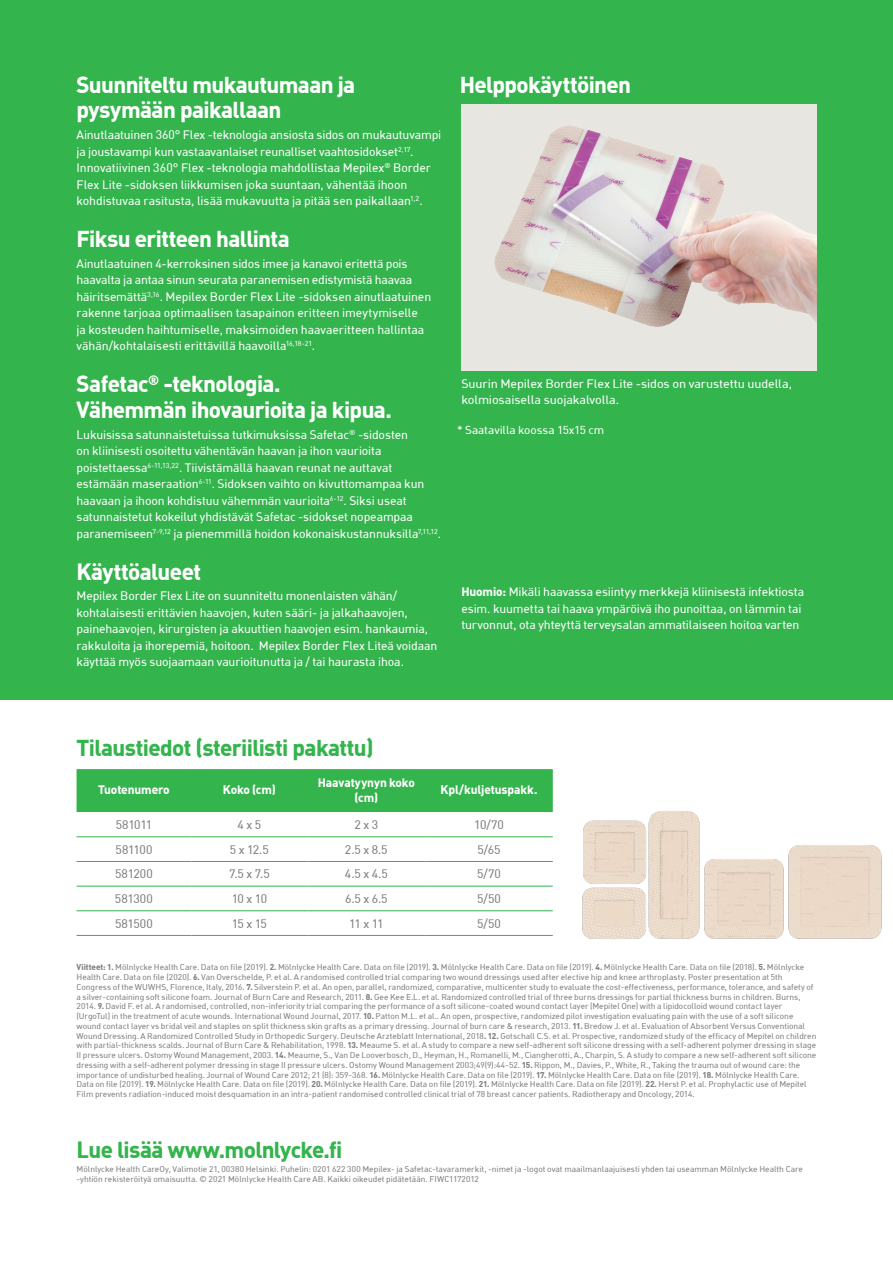
<style>
.page{position:relative;width:893px;height:1263px;background:#fff}
.page>*{position:absolute;margin:0;border:0;box-sizing:border-box;transform-origin:0 0}
.Main_Text_Heading_15{font:700 22.5px/25.5px "Molnlycke Din";letter-spacing:-.025em;color:#fff}
.Main_Text_Heading_15-2{font:700 22.5px "Molnlycke Din";letter-spacing:-.025em;color:#34b44d}
.Sign_off_References{font:700 22.5px "Molnlycke Din";letter-spacing:-.025em;color:#34b44d}
.Main_Text_8_11{font:12px/16.5px "Molnlycke Din";letter-spacing:-.01em;color:#fff}
.Table_Text_8_9_5{font:12px "Molnlycke Din";letter-spacing:-.025em;color:#808083}
.Table_Heading_8_9_5{font:700 12px/14.2px "Molnlycke Din";letter-spacing:-.01em;color:#fff;text-align:center}
.Note_7_5_9{font:11.25px "Molnlycke Din";letter-spacing:-.005em;color:#fff}
.Sign_off_References-2{font:8.25px/9.8px "Molnlycke Din";letter-spacing:-.005em;color:#808083}
.s1{font-weight:700}
</style>
<div class="page">
<div style="left:0;top:0;width:893px;height:699px;background:#34b44d"></div>
<div style="left:461px;top:104px;width:355px;height:267px;background:#e8e6e1"></div>
<img style="left:494px;top:125px;width:322px;height:202px">
<div style="left:77px;top:769px;width:476px;height:43px;background:#34b44d"></div>
<svg style="left:77px;top:837px;width:476px;height:75px"></svg>
<hr style="left:77px;top:836px;width:114px;height:1px;background:#34b44d">
<hr style="left:191px;top:836px;width:116px;height:1px;background:#34b44d">
<hr style="left:307px;top:836px;width:118px;height:1px;background:#34b44d">
<hr style="left:425px;top:836px;width:128px;height:1px;background:#34b44d">
<hr style="left:77px;top:861px;width:114px;height:1px;background:#34b44d">
<hr style="left:191px;top:861px;width:116px;height:1px;background:#34b44d">
<hr style="left:307px;top:861px;width:118px;height:1px;background:#34b44d">
<hr style="left:425px;top:861px;width:128px;height:1px;background:#34b44d">
<hr style="left:77px;top:886px;width:114px;height:1px;background:#34b44d">
<hr style="left:191px;top:886px;width:116px;height:1px;background:#34b44d">
<hr style="left:307px;top:886px;width:118px;height:1px;background:#34b44d">
<hr style="left:425px;top:886px;width:128px;height:1px;background:#34b44d">
<hr style="left:77px;top:910px;width:114px;height:1px;background:#34b44d">
<hr style="left:191px;top:910px;width:116px;height:1px;background:#34b44d">
<hr style="left:307px;top:910px;width:118px;height:1px;background:#34b44d">
<hr style="left:425px;top:910px;width:128px;height:1px;background:#34b44d">
<hr style="left:77px;top:935px;width:114px;height:1px;background:#34b44d">
<hr style="left:191px;top:935px;width:116px;height:1px;background:#34b44d">
<hr style="left:307px;top:935px;width:118px;height:1px;background:#34b44d">
<hr style="left:425px;top:935px;width:128px;height:1px;background:#34b44d">
<img style="left:582px;top:811px;width:300px;height:128px">
<p class="Main_Text_Heading_15" style="left:77px;top:71px;width:280px">Suunniteltu mukautumaan ja pysymään paikallaan</p>
<p class="Main_Text_8_11" style="left:77px;top:127px;width:366px">Ainutlaatuinen 360° Flex -teknologia ansiosta sidos on mukautuvampi ja joustavampi kun vastaavanlaiset reunalliset vaahtosidokset<sup>2,17</sup>.<br>Innovatiivinen 360° Flex -teknologia mahdollistaa Mepilex<sup>®</sup> Border Flex Lite -sidoksen liikkumisen joka suuntaan, vähentää ihoon kohdistuvaa rasitusta, lisää mukavuutta ja pitää sen paikallaan<sup>1,2</sup>.</p>
<p class="Main_Text_Heading_15" style="left:77px;top:226px;width:215px">Fiksu eritteen hallinta</p>
<p class="Main_Text_8_11" style="left:77px;top:255px;width:356px">Ainutlaatuinen 4-kerroksinen sidos imee ja kanavoi eritettä pois haavalta ja antaa sinun seurata paranemisen edistymistä haavaa häiritsemättä<sup>3,16</sup>. Mepilex Border Flex Lite -sidoksen ainutlaatuinen rakenne tarjoaa optimaalisen tasapainon eritteen imeytymiselle<br>ja kosteuden haihtumiselle, maksimoiden haavaeritteen hallintaa vähän/kohtalaisesti erittävillä haavoilla<sup>16,18-21</sup>.</p>
<p class="Main_Text_Heading_15" style="left:77px;top:371px;width:317px">Safetac<sup>®</sup> -teknologia.<br>Vähemmän ihovaurioita ja kipua.</p>
<p class="Main_Text_8_11" style="left:77px;top:426px;width:366px">Lukuisissa satunnaistetuissa tutkimuksissa Safetac<sup>®</sup> -sidosten<br>on kliinisesti osoitettu vähentävän haavan ja ihon vaurioita poistettaessa<sup>6-11,13,22</sup>. Tiivistämällä haavan reunat ne auttavat estämään maseraation<sup>6-11</sup>. Sidoksen vaihto on kivuttomampaa kun haavaan ja ihoon kohdistuu vähemmän vaurioita<sup>6-12</sup>. Siksi useat satunnaistetut kokeilut yhdistävät Safetac -sidokset nopeampaa paranemiseen<sup>7-9,12</sup> ja pienemmillä hoidon kokonaiskustannuksilla<sup>7,11,12</sup>.</p>
<p class="Main_Text_Heading_15" style="left:77px;top:558px;width:126px">Käyttöalueet</p>
<p class="Main_Text_8_11" style="left:77px;top:588px;width:362px">Mepilex Border Flex Lite on suunniteltu monenlaisten vähän/ kohtalaisesti erittävien haavojen, kuten sääri- ja jalkahaavojen, painehaavojen, kirurgisten ja akuuttien haavojen esim. hankaumia, rakkuloita ja ihorepemiä, hoitoon. Mepilex Border Flex Liteä voidaan käyttää myös suojaamaan vaurioitunutta ja / tai haurasta ihoa.</p>
<p class="Main_Text_Heading_15" style="left:460px;top:71px;width:173px">Helppokäyttöinen</p>
<p class="Main_Text_8_11" style="left:461px;top:375px;width:332px">Suurin Mepilex Border Flex Lite -sidos on varustettu uudella, kolmiosaisella suojakalvolla.</p>
<p class="Note_7_5_9" style="left:457px;top:423px;width:149px">* Saatavilla koossa 15x15 cm</p>
<p class="Main_Text_8_11" style="left:461px;top:583px;width:344px"><span class="s1">Huomio:</span> Mikäli haavassa esiintyy merkkejä kliinisestä infektiosta esim. kuumetta tai haava ympäröivä iho punoittaa, on lämmin tai turvonnut, ota yhteyttä terveysalan ammatilaiseen hoitoa varten</p>
<p class="Main_Text_Heading_15-2" style="left:77px;top:734px;width:299px">Tilaustiedot (steriilisti pakattu)</p>
<p class="Table_Heading_8_9_5" style="left:98px;top:783px;width:73px">Tuotenumero</p>
<p class="Table_Heading_8_9_5" style="left:223px;top:783px;width:54px">Koko (cm)</p>
<p class="Table_Heading_8_9_5" style="left:318px;top:775px;width:99px">Haavatyynyn koko (cm)</p>
<p class="Table_Heading_8_9_5" style="left:440px;top:783px;width:98px">Kpl/kuljetuspakk.</p>
<p class="Table_Text_8_9_5" style="left:116px;top:818px;width:38px">581011</p>
<p class="Table_Text_8_9_5" style="left:238px;top:818px;width:25px">4 x 5</p>
<p class="Table_Text_8_9_5" style="left:355px;top:818px;width:25px">2 x 3</p>
<p class="Table_Text_8_9_5" style="left:474px;top:818px;width:31px">10/70</p>
<p class="Table_Text_8_9_5" style="left:115px;top:842px;width:38px">581100</p>
<p class="Table_Text_8_9_5" style="left:230px;top:842px;width:40px">5 x 12.5</p>
<p class="Table_Text_8_9_5" style="left:345px;top:842px;width:44px">2.5 x 8.5</p>
<p class="Table_Text_8_9_5" style="left:477px;top:842px;width:25px">5/65</p>
<p class="Table_Text_8_9_5" style="left:115px;top:867px;width:39px">581200</p>
<p class="Table_Text_8_9_5" style="left:229px;top:867px;width:42px">7.5 x 7.5</p>
<p class="Table_Text_8_9_5" style="left:345px;top:867px;width:44px">4.5 x 4.5</p>
<p class="Table_Text_8_9_5" style="left:477px;top:867px;width:25px">5/70</p>
<p class="Table_Text_8_9_5" style="left:115px;top:892px;width:39px">581300</p>
<p class="Table_Text_8_9_5" style="left:232px;top:892px;width:37px">10 x 10</p>
<p class="Table_Text_8_9_5" style="left:345px;top:892px;width:44px">6.5 x 6.5</p>
<p class="Table_Text_8_9_5" style="left:477px;top:892px;width:25px">5/50</p>
<p class="Table_Text_8_9_5" style="left:115px;top:916px;width:39px">581500</p>
<p class="Table_Text_8_9_5" style="left:232px;top:916px;width:37px">15 x 15</p>
<p class="Table_Text_8_9_5" style="left:349px;top:916px;width:36px">11 x 11</p>
<p class="Table_Text_8_9_5" style="left:477px;top:916px;width:25px">5/50</p>
<p class="Sign_off_References-2" style="left:77px;top:962px;width:741px"><span class="s1">Viitteet: 1.</span> Mölnlycke Health Care. Data on file (2019). <span class="s1">2.</span> Mölnlycke Health Care. Data on file (2019). <span class="s1">3.</span> Mölnlycke Health Care. Data on file (2019). <span class="s1">4.</span> Mölnlycke Health Care. Data on file (2018). <span class="s1">5.</span> Mölnlycke Health Care. Data on file (2020). <span class="s1">6.</span> Van Overschelde, P. et al. A randomised controlled trial comparing two wound dressings used after elective hip and knee arthroplasty. Poster presentation at 5th Congress of the WUWHS, Florence, Italy, 2016. <span class="s1">7.</span> Silverstein P. et al. An open, parallel, randomized, comparative, multicenter study to evaluate the cost-effectiveness, performance, tolerance, and safety of a silver-containing soft silicone foam. Journal of Burn Care and Research, 2011. <span class="s1">8.</span> Gee Kee E.L. et al. Randomized controlled trial of three burns dressings for partial thickness burns in children. Burns, 2014. <span class="s1">9.</span> David F. et al. A randomised, controlled, non-inferiority trial comparing the performance of a soft silicone-coated wound contact layer (Mepitel One) with a lipidocolloid wound contact layer (UrgoTul) in the treatment of acute wounds. International Wound Journal, 2017. <span class="s1">10.</span> Patton M.L. et al.. An open, prospective, randomized pilot investigation evaluating pain with the use of a soft silicone wound contact layer vs bridal veil and staples on split thickness skin grafts as a primary dressing. Journal of burn care &amp; research, 2013. <span class="s1">11.</span> Bredow J. et al. Evaluation of Absorbent Versus Conventional Wound Dressing. A Randomized Controlled Study in Orthopedic Surgery. Deutsche Arzteblatt International, 2018<span class="s1">. 12.</span> Gotschall C.S. et al. Prospective, randomized study of the efficacy of Mepitel on children with partial-thickness scalds. Journal of Burn Care &amp; Rehabilitation, 1998. <span class="s1">13.</span> Meaume S. et al. A study to compare a new self-adherent soft silicone dressing with a self-adherent polymer dressing in stage II pressure ulcers. Ostomy Wound Management, 2003. <span class="s1">14.</span> Meaume, S., Van De Looverbosch, D., Heyman, H., Romanelli, M., Ciangherotti, A., Charpin, S. A study to compare a new self-adherent soft silicone dressing with a self-adherent polymer dressing in stage II pressure ulcers. Ostomy Wound Management 2003;49(9):44-52. <span class="s1">15.</span> Rippon, M., Davies, P., White, R., Taking the trauma out of wound care: the importance of undisturbed healing. Journal of Wound Care 2012; 21 (8): 359-368. <span class="s1">16.</span> Mölnlycke Health Care. Data on file (2019). <span class="s1">17.</span> Mölnlycke Health Care. Data on file (2019). <span class="s1">18.</span> Mölnlycke Health Care.<br>Data on file (2019). <span class="s1">19.</span> Mölnlycke Health Care. Data on file (2019). <span class="s1">20.</span> Mölnlycke Health Care. Data on file (2019). <span class="s1">21.</span> Mölnlycke Health Care. Data on file (2019). <span class="s1">22.</span> Herst P. et al. Prophylactic use of Mepitel Film prevents radiation-induced moist desquamation in an intra-patient randomised controlled clinical trial of 78 breast cancer patients. Radiotherapy and Oncology, 2014.</p>
<p class="Sign_off_References" style="left:77px;top:1136px;width:267px">Lue lisää www.molnlycke.fi</p>
<p class="Sign_off_References-2" style="left:77px;top:1164px;width:728px">Mölnlycke Health CareOy, Valimotie 21, 00380 Helsinki. Puhelin: 0201 622 300 Mepilex- ja Safetac-tavaramerkit, -nimet ja -logot ovat maailmanlaajuisesti yhden tai useamman Mölnlycke Health Care -yhtiön rekisteröityä omaisuutta. © 2021 Mölnlycke Health Care AB. Kaikki oikeudet pidätetään. FIWC1172012</p>
</div>
